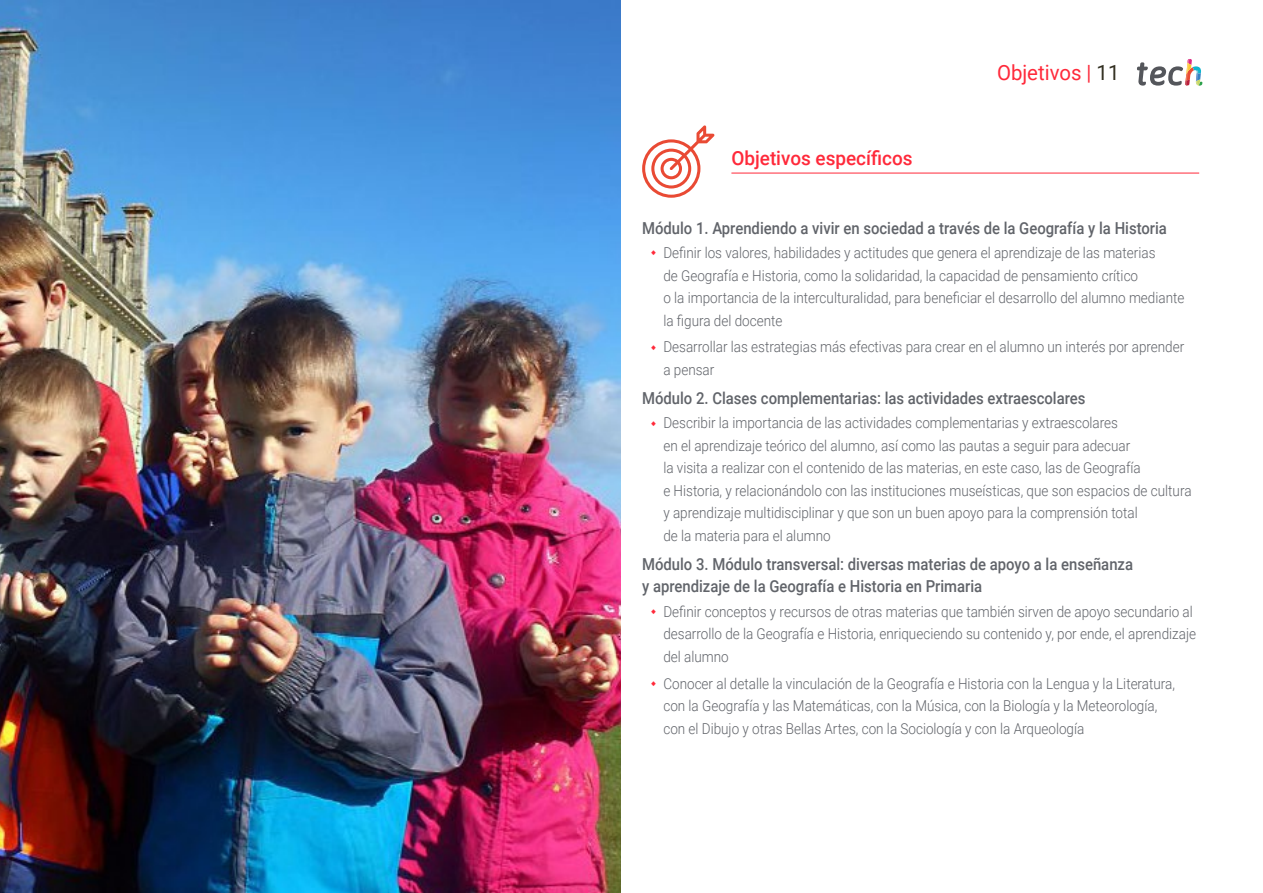
<style>
.page{position:relative;width:1263px;height:893px;background:#fff}
.page>*{position:absolute;margin:0;border:0;box-sizing:border-box;transform-origin:0 0}
.t1{font:21px "Roboto";color:#ff293a}
.t2{font:500 19.5px "Roboto";color:#ff293a}
.t3{font:500 16.5px/22.5px "Roboto";color:#61646a;scale:.9 1}
.t4{font:300 15px/22.5px "Roboto";color:#61646a;scale:.9 1}
.s1{color:#fc2a3b}
.s2{color:#312e20}
</style>
<div class="page">
<hr style="left:731px;top:173px;width:468px;height:1px;background:#ff293a">
<svg style="left:642px;top:125px;width:72px;height:73px"></svg>
<img style="left:0;top:0;width:621px;height:893px">
<svg style="left:1137px;top:59px;width:65px;height:27px"></svg>
<h2 class="t2" style="left:731px;top:144px;width:183px">Objetivos específicos</h2>
<h1 class="t1" style="left:997px;top:57px;width:124px">Objetivos <span class="s1">|</span> <span class="s2">11</span></h1>
<p class="t3" style="left:642px;top:216px;width:584px">Módulo 1. Aprendiendo a vivir en sociedad a través de la Geografía y la Historia</p>
<p class="t4" style="left:663px;top:241px;width:580px">Definir los valores, habilidades y actitudes que genera el aprendizaje de las materias<br>de Geografía e Historia, como la solidaridad, la capacidad de pensamiento crítico<br>o la importancia de la interculturalidad, para beneficiar el desarrollo del alumno mediante la figura del docente</p>
<p class="t4" style="left:663px;top:335px;width:580px">Desarrollar las estrategias más efectivas para crear en el alumno un interés por aprender a pensar</p>
<p class="t3" style="left:642px;top:386px;width:494px">Módulo 2. Clases complementarias: las actividades extraescolares</p>
<p class="t4" style="left:663px;top:411px;width:588px">Describir la importancia de las actividades complementarias y extraescolares<br>en el aprendizaje teórico del alumno, así como las pautas a seguir para adecuar<br>la visita a realizar con el contenido de las materias, en este caso, las de Geografía<br>e Historia, y relacionándolo con las instituciones museísticas, que son espacios de cultura y aprendizaje multidisciplinar y que son un buen apoyo para la comprensión total<br>de la materia para el alumno</p>
<p class="t3" style="left:642px;top:552px;width:547px">Módulo 3. Módulo transversal: diversas materias de apoyo a la enseñanza y aprendizaje de la Geografía e Historia en Primaria</p>
<p class="t4" style="left:663px;top:600px;width:593px">Definir conceptos y recursos de otras materias que también sirven de apoyo secundario al desarrollo de la Geografía e Historia, enriqueciendo su contenido y, por ende, el aprendizaje del alumno</p>
<p class="t4" style="left:663px;top:671px;width:570px">Conocer al detalle la vinculación de la Geografía e Historia con la Lengua y la Literatura, con la Geografía y las Matemáticas, con la Música, con la Biología y la Meteorología, con el Dibujo y otras Bellas Artes, con la Sociología y con la Arqueología</p>
</div>
